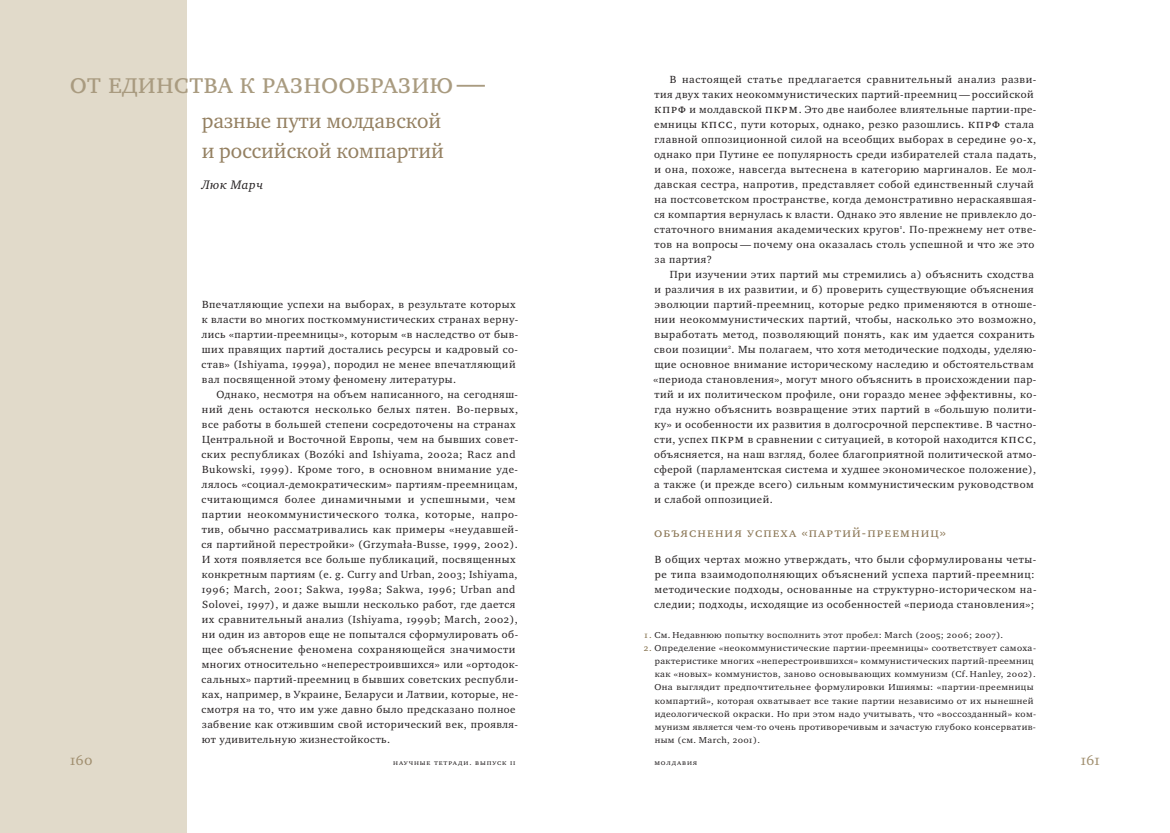
<style>
.page{position:relative;width:1170px;height:833px;background:#fff}
.page>*{position:absolute;margin:0;border:0;box-sizing:border-box;transform-origin:0 0}
.t1{font:30px "Charter ITC";color:#a99b80;scale:.94 1}
.t2{font:21.25px/30px "Charter ITC";color:#948061}
.t3{font:15px "Charter ITC";color:#a08e6e}
.t4{font:13.38px "Charter ITC";letter-spacing:.08em;color:#8b7756}
.t5{font:italic 12.62px "Charter ITC";letter-spacing:.04em;color:#231f20}
.t6{font:10.62px/15px "Charter ITC";letter-spacing:.045em;color:#231f20;scale:1.04 1}
.t7{font:10.62px/15px "Charter ITC";letter-spacing:.045em;color:#231f20}
.t8{font:8.88px/13.1px "Charter ITC";letter-spacing:.04em;color:#231f20;scale:1.08 1}
.t9{font:8.88px "Charter ITC";letter-spacing:.04em;color:#231f20;scale:1.07 1}
.t10{font:7.5px "Charter ITC";letter-spacing:.11em;color:#231f20;scale:1.05 1}
.s1{font-size:12.5px}
.s2{color:#7e6943}
</style>
<div class="page">
<div style="left:0;top:0;width:187px;height:832px;background:#e1daca"></div>
<h1 class="t1" style="left:70px;top:64px;width:443px">От единства к разнообразию—</h1>
<h2 class="t2" style="left:202px;top:105px;width:244px">разные пути молдавской и российской компартий</h2>
<p class="t5" style="left:202px;top:177px;width:63px">Люк Марч</p>
<p class="t6" style="left:202px;top:296px;width:306px">Впечатляющие успехи на выборах, в результате которых к власти во многих посткоммунистических странах верну&shy;лись «партии-преемницы», которым «в наследство от быв&shy;ших правящих партий достались ресурсы и кадровый со&shy;став» (Ishiyama, 1999a), породил не менее впечатляющий вал посвященной этому феномену литературы.</p>
<p class="t7" style="left:201px;top:386px;width:318px;text-indent:15px">Однако, несмотря на объем написанного, на сегодняш&shy;ний день остаются несколько белых пятен. Во-первых, все работы в большей степени сосредоточены на странах Центральной и Восточной Европы, чем на бывших совет&shy;ских республиках (Bozóki and Ishiyama, 2002a; Racz and Bukowski, 1999). Кроме того, в основном внимание уде&shy;лялось «социал-демократическим» партиям-преемницам, считающимся более динамичными и успешными, чем партии неокоммунистического толка, которые, напро&shy;тив, обычно рассматривались как примеры «неудавшей&shy;ся партийной перестройки» (Grzymała-Busse, 1999, 2002).<br>И хотя появляется все больше публикаций, посвященных конкретным партиям (e. g. Curry and Urban, 2003; Ishiyama, 1996; March, 2001; Sakwa, 1998a; Sakwa, 1996; Urban and Solovei, 1997), и даже вышли несколько работ, где дается их сравнительный анализ (Ishiyama, 1999b; March, 2002), ни один из авторов еще не попытался сформулировать об&shy;щее объяснение феномена сохраняющейся значимости многих относительно «неперестроившихся» или «ортодок&shy;сальных» партий-преемниц в бывших советских республи&shy;ках, например, в Украине, Беларуси и Латвии, которые, не&shy;смотря на то, что им уже давно было предсказано полное забвение как отжившим свой исторический век, проявля&shy;ют удивительную жизнестойкость.</p>
<p class="t6" style="left:654px;top:71px;width:369px;text-indent:16px">В настоящей статье предлагается сравнительный анализ разви&shy;тия двух таких неокоммунистических партий-преемниц — российской <span class="s1">КПРФ</span> и молдавской <span class="s1">ПКР М</span>. Это две наиболее влиятельные партии-пре&shy;емницы <span class="s1">КПСС</span> , пути которых, однако, резко разошлись. <span class="s1">КПРФ</span> стала главной оппозиционной силой на всеобщих выборах в середине 90‑х, однако при Путине ее популярность среди избирателей стала падать, и она, похоже, навсегда вытеснена в категорию маргиналов. Ее мол&shy;давская сестра, напротив, представляет собой единственный случай на постсоветском пространстве, когда демонстративно нераскаявшая&shy;ся компартия вернулась к власти. Однако это явление не привлекло до&shy;статочного внимания академических кругов<sup>1</sup>. По-прежнему нет отве&shy;тов на вопросы — почему она оказалась столь успешной и что же это за партия?</p>
<p class="t6" style="left:654px;top:266px;width:370px;text-indent:16px">При изучении этих партий мы стремились а) объяснить сходства и различия в их развитии, и б) проверить существующие объяснения эволюции партий-преемниц, которые редко применяются в отноше&shy;нии неокоммунистических партий, чтобы, насколько это возможно, выработать метод, позволяющий понять, как им удается сохранить свои позиции<sup>2</sup>. Мы полагаем, что хотя методические подходы, уделяю&shy;щие основное внимание историческому наследию и обстоятельствам «периода становления», могут много объяснить в происхождении пар&shy;тий и их политическом профиле, они гораздо менее эффективны, ко&shy;гда нужно объяснить возвращение этих партий в «большую полити&shy;ку» и особенности их развития в долгосрочной перспективе. В частно&shy;сти, успех <span class="s1">ПКР М</span> в сравнении с ситуацией, в которой находится <span class="s1">КПСС</span> , объясняется, на наш взгляд, более благоприятной политической атмо&shy;сферой (парламентская система и худшее экономическое положение), а также (и прежде всего) сильным коммунистическим руководством и слабой оппозицией.</p>
<p class="t4" style="left:654px;top:523px;width:293px">Объяснения успеха «партий-преемниц»</p>
<p class="t7" style="left:654px;top:551px;width:384px">В общих чертах можно утверждать, что были сформулированы четы&shy;ре типа взаимодополняющих объяснений успеха партий-преемниц: методические подходы, основанные на структурно-историческом на&shy;следии; подходы, исходящие из особенностей «периода становления»;</p>
<p class="t9" style="left:644px;top:629px;width:338px"><span class="s2">1.</span> См. Недавнюю попытку восполнить этот пробел: March (2005; 2006; 2007).</p>
<p class="t8" style="left:654px;top:641px;width:355px;text-indent:-11px"><span class="s2">2.</span> Определение «неокоммунистические партии-преемницы» соответствует самоха&shy;рактеристике многих «неперестроившихся» коммунистических партий-преемниц как «новых» коммунистов, заново основывающих коммунизм (Cf. Hanley, 2002).<br>Она выглядит предпочтительнее формулировки Ишиямы: «партии-преемницы компартий», которая охватывает все такие партии независимо от их нынешней идеологической окраски. Но при этом надо учитывать, что «воссозданный» ком&shy;мунизм является чем‑то очень противоречивым и зачастую глубоко консерватив&shy;ным (см. March, 2001).</p>
<h3 class="t3" style="left:70px;top:751px;width:24px">160</h3>
<p class="t10" style="left:393px;top:758px;width:118px">научные тетради. выпуск ii</p>
<p class="t10" style="left:654px;top:758px;width:42px">Молдавия</p>
<h3 class="t3" style="left:1081px;top:751px;width:21px">161</h3>
</div>
